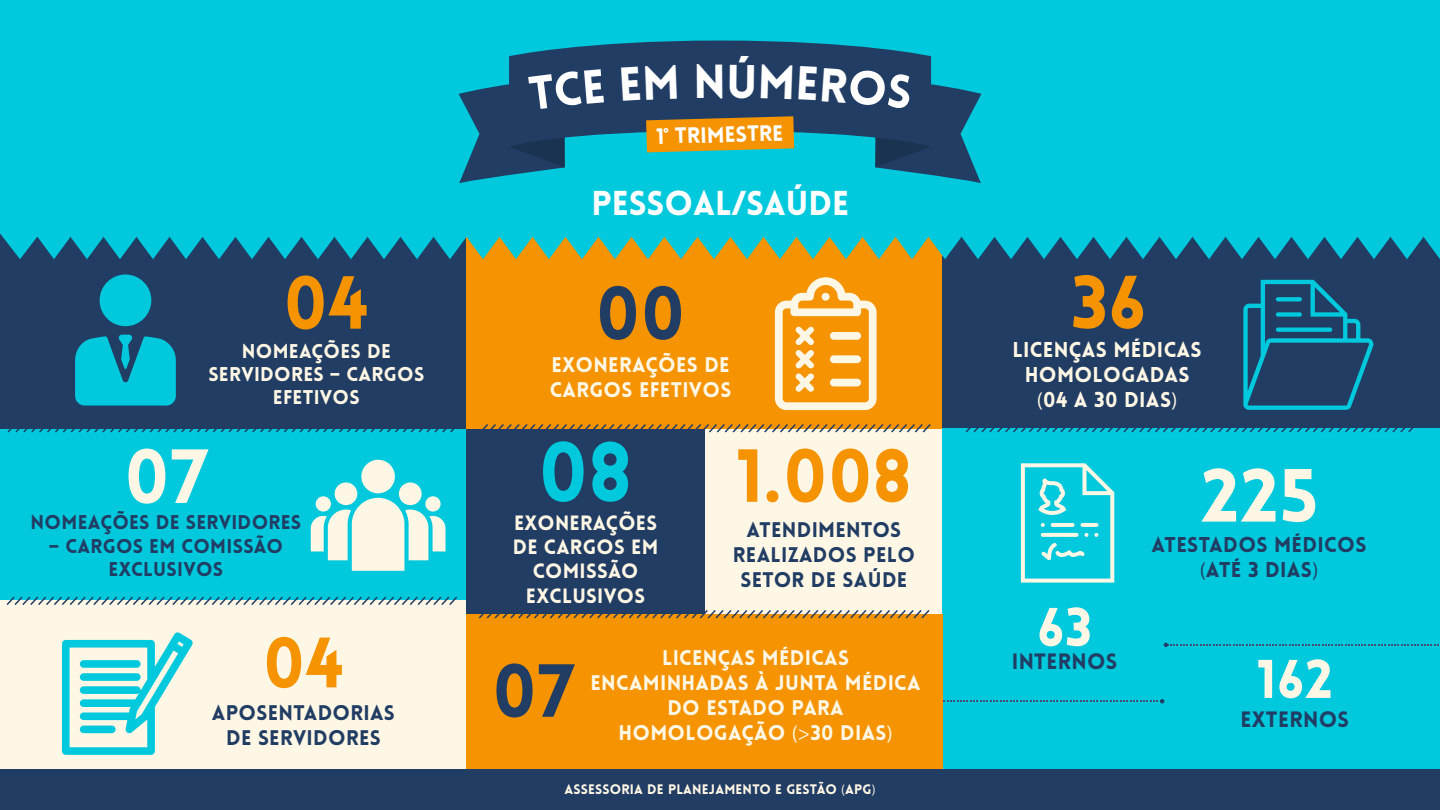
<style>
.page{position:relative;width:1440px;height:810px;background:#fff}
.page>*{position:absolute;margin:0;border:0;box-sizing:border-box;transform-origin:0 0}
.t1{font:900 82.5px "Lovelo";color:#00c9dd}
.t2{font:900 75px "Lovelo";color:#fff7e5}
.t3{font:900 73.5px "Lovelo";letter-spacing:.015em;color:#f59300}
.t4{font:900 73.5px "Lovelo";color:#213d64}
.t5{font:900 73.5px "Lovelo";color:#fff7e5}
.t6{font:900 69.75px "Lovelo";color:#f59300}
.t7{font:900 53.25px "Lovelo";color:#fff7e5}
.t8{font:900 46.5px "Lovelo";color:#fff}
.t9{font:900 33.75px "Lovelo";color:#fff}
.t10{font:900 21.75px "Lovelo";letter-spacing:.015em;color:#213d64}
.t11{font:900 21.75px "Lovelo";color:#fff}
.t12{font:900 21px/25.2px "Lovelo";letter-spacing:.015em;color:#fff7e5;text-align:center}
.t13{font:900 21px/25.2px "Lovelo";letter-spacing:.015em;color:#213d64;text-align:center}
.t14{font:900 20.7px/24.9px "Lovelo";letter-spacing:.015em;color:#fff7e5;text-align:center}
.t15{font:900 20.7px/24.9px "Lovelo";letter-spacing:.015em;color:#213d64;text-align:center}
.t16{font:900 20.25px/24.3px "Lovelo";letter-spacing:.015em;color:#fff7e5;text-align:center}
.t17{font:900 19.5px/23.4px "Lovelo";letter-spacing:.015em;color:#213d64;text-align:center}
.t18{font:900 19.5px/23.4px "Lovelo";letter-spacing:.015em;color:#fff7e5;text-align:center}
.t19{font:900 13.5px "Lovelo";letter-spacing:.015em;color:#fff7e5}
.s1{font-family:"Myriad Pro";font-weight:400}
</style>
<div class="page">
<div style="left:0;top:428px;width:466px;height:177px;background:#00c9dd"></div>
<div style="left:466px;top:428px;width:239px;height:186px;background:#213d64"></div>
<div style="left:705px;top:428px;width:238px;height:186px;background:#fff7e5"></div>
<div style="left:466px;top:203px;width:479px;height:225px;background:#f59300"></div>
<div style="left:943px;top:227px;width:497px;height:201px;background:#213d64"></div>
<div style="left:943px;top:428px;width:497px;height:356px;background:#00c9dd"></div>
<div style="left:466px;top:614px;width:477px;height:156px;background:#f59300"></div>
<div style="left:0;top:600px;width:466px;height:170px;background:#fff7e5"></div>
<div style="left:0;top:203px;width:466px;height:225px;background:#213d64"></div>
<div style="left:0;top:770px;width:1440px;height:40px;background:#213d64"></div>
<div style="left:0;top:0;width:1440px;height:233px;background:#00c9dd"></div>
<svg style="left:0;top:233px;width:1440px;height:26px"></svg>
<div style="left:100px;top:274px;width:51px;height:52px;background:#00c9dd;border-radius:50%"></div>
<svg style="left:75px;top:335px;width:101px;height:71px;background:#05b1c8"></svg>
<svg style="left:6px;top:428px;width:454px;height:5px"></svg>
<svg style="left:478px;top:424px;width:454px;height:9px"></svg>
<svg style="left:965px;top:428px;width:449px;height:5px"></svg>
<svg style="left:478px;top:610px;width:452px;height:9px"></svg>
<svg style="left:6px;top:596px;width:452px;height:9px"></svg>
<svg style="left:311px;top:460px;width:135px;height:111px"></svg>
<svg style="left:62px;top:632px;width:131px;height:123px"></svg>
<svg style="left:775px;top:277px;width:102px;height:133px"></svg>
<div style="left:830px;top:332px;width:31px;height:8px;background:#fff7e5;border-radius:4px"></div>
<div style="left:830px;top:355px;width:31px;height:8px;background:#fff7e5;border-radius:4px"></div>
<div style="left:830px;top:379px;width:31px;height:7px;background:#fff7e5;border-radius:4px"></div>
<svg style="left:1021px;top:463px;width:93px;height:120px"></svg>
<svg style="left:1243px;top:280px;width:130px;height:130px"></svg>
<div style="left:1276px;top:312px;width:26px;height:5px;background:#00c9dd;border-radius:2px"></div>
<svg style="left:1276px;top:297px;width:26px;height:4px"></svg>
<div style="left:1276px;top:327px;width:56px;height:5px;background:#00c9dd;border-radius:2px"></div>
<svg style="left:943px;top:699px;width:221px;height:4px"></svg>
<svg style="left:1164px;top:643px;width:275px;height:4px"></svg>
<svg style="left:459px;top:41px;width:522px;height:142px"></svg>
<h3 class="t3" style="left:284px;top:257px;width:86px">04</h3>
<p class="t18" style="left:208px;top:339px;width:218px">NOMEAÇÕES DE<br>SERVIDORES – CARGOS<br>EFETIVOS</p>
<h2 class="t2" style="left:125px;top:430px;width:84px">07</h2>
<p class="t17" style="left:31px;top:511px;width:272px">NOMEAÇÕES DE SERVIDORES</p>
<p class="t17" style="left:49px;top:534px;width:236px">– CARGOS EM COMISSÃO<br>EXCLUSIVOS</p>
<h3 class="t6" style="left:263px;top:619px;width:82px">04</h3>
<p class="t15" style="left:212px;top:701px;width:184px">APOSENTADORIAS<br>DE SERVIDORES</p>
<h3 class="t8" style="left:694px;top:53px;width:35px">N</h3>
<p class="t11" style="left:656px;top:123px;width:129px;rotate:-2deg">1 TRIMESTRE</p>
<h3 class="t9" style="left:591px;top:182px;width:259px">PESSOAL/SAÚDE</h3>
<h3 class="t4" style="left:596px;top:267px;width:90px">00</h3>
<p class="t14" style="left:550px;top:352px;width:183px;text-align:left">EXONERAÇÕES DE<br>CARGOS EFETIVOS</p>
<h1 class="t1" style="left:539px;top:421px;width:95px">08</h1>
<p class="t16" style="left:513px;top:511px;width:147px">EXONERAÇÕES<br>DE CARGOS EM<br>COMISSÃO<br>EXCLUSIVOS</p>
<h3 class="t3" style="left:736px;top:430px;width:177px">1.008</h3>
<p class="t15" style="left:733px;top:518px;width:183px">ATENDIMENTOS<br>REALIZADOS PELO<br>SETOR DE SAÚDE</p>
<h3 class="t4" style="left:493px;top:645px;width:82px">07</h3>
<p class="t14" style="left:591px;top:646px;width:332px">LICENÇAS MÉDICAS<br>ENCAMINHADAS À JUNTA MÉDICA<br>DO ESTADO PARA<br>HOMOLOGAÇÃO <span class="s1">(&gt;</span>30 DIAS<span class="s1">)</span></p>
<p class="t19" style="left:564px;top:780px;width:313px">ASSESSORIA DE PLANEJAMENTO E GESTÃO <span class="s1">(</span>APG<span class="s1">)</span></p>
<h3 class="t3" style="left:1071px;top:257px;width:77px">36</h3>
<p class="t12" style="left:1013px;top:337px;width:191px">LICENÇAS MÉDICAS<br>HOMOLOGADAS <span class="s1">(</span>04 A 30 DIAS<span class="s1">)</span></p>
<h3 class="t5" style="left:1201px;top:450px;width:119px">225</h3>
<h3 class="t7" style="left:1037px;top:594px;width:56px">63</h3>
<p class="t10" style="left:1012px;top:648px;width:107px">INTERNOS</p>
<p class="t13" style="left:1152px;top:533px;width:216px">ATESTADOS MÉDICOS <span class="s1">(</span>ATÉ 3 DIAS<span class="s1">)</span></p>
<h3 class="t7" style="left:1257px;top:646px;width:78px">162</h3>
<p class="t10" style="left:1241px;top:706px;width:110px">EXTERNOS</p>
</div>
